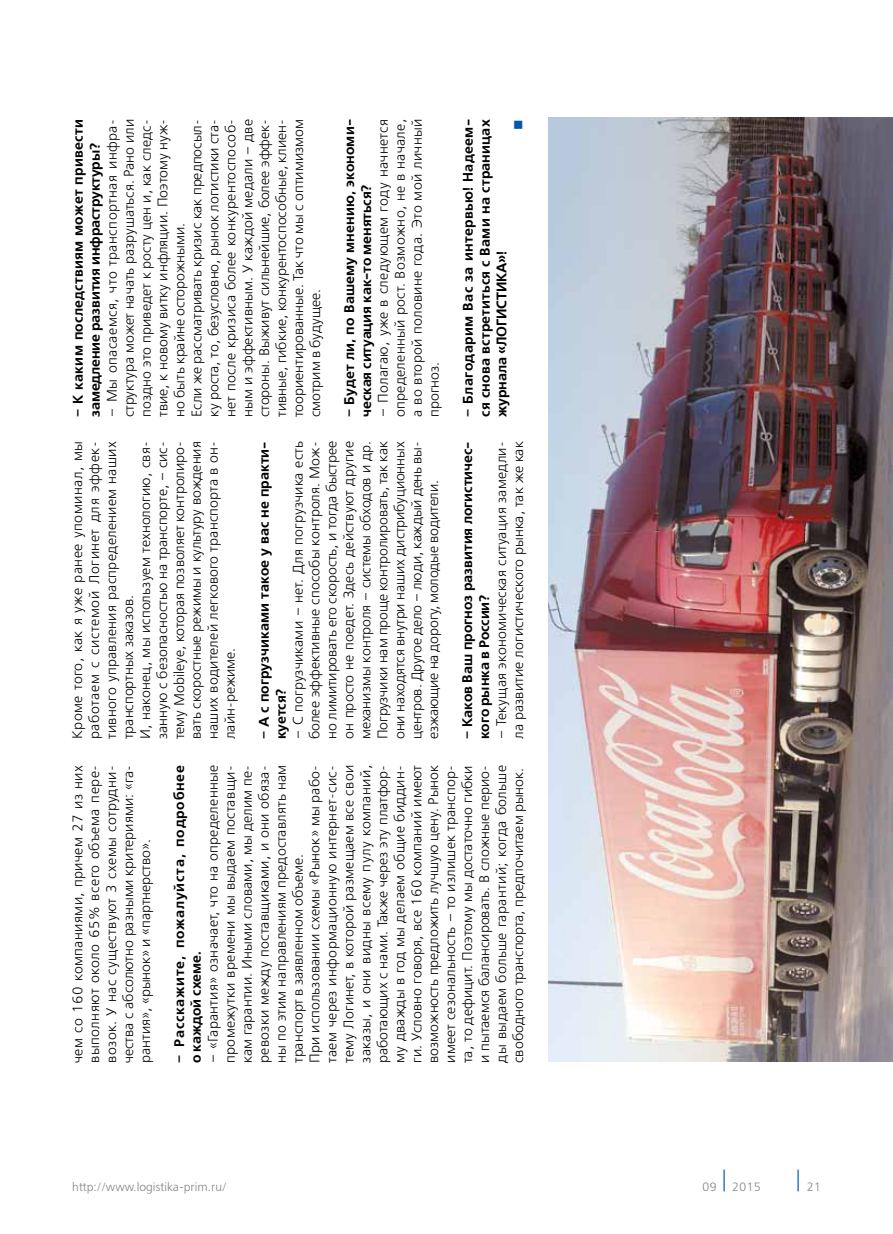
<style>
.page{position:relative;width:893px;height:1234px;background:#fff}
.page>*{position:absolute;margin:0;border:0;box-sizing:border-box;transform-origin:0 0}
.t1{font:13.95px/17px "Free Set Light C";letter-spacing:.005em;color:#000}
.t2{font:700 13.95px/17px "Free Set C";letter-spacing:.005em;color:#000}
.t3{font:700 13.95px/17px "Free Set C";letter-spacing:.055em;color:#000}
.t4{font:13.95px "Wingdings";color:#0058a9}
.t5{font:300 12px "Free Set";color:#808285}
</style>
<div class="page">
<img style="left:548px;top:118px;width:345px;height:943px">
<p class="t2" style="left:70px;top:417px;width:299px;rotate:-90deg">– К каким последствиям может привести замедление развития инфраструктуры?</p>
<p class="t1" style="left:104px;top:417px;width:299px;rotate:-90deg">– Мы опасаемся, что транспортная инфра&shy;структура может начать разрушаться. Рано или поздно это приведет к росту цен и, как следс&shy;твие, к новому витку инфляции. Поэтому нуж&shy;но быть крайне осторожными.<br>Если же рассматривать кризис как предпосыл&shy;ку роста, то, безусловно, рынок логистики ста&shy;нет после кризиса более конкурентоспособ&shy;ным и эффективным. У каждой медали – две стороны. Выживут сильнейшие, более эффек&shy;тивные, гибкие, конкурентоспособные, клиен&shy;тоориентированные. Так что мы с оптимизмом смотрим в будущее.</p>
<p class="t2" style="left:341px;top:417px;width:299px;rotate:-90deg">– Будет ли, по Вашему мнению, экономи&shy;ческая ситуация как-то меняться?</p>
<p class="t1" style="left:375px;top:417px;width:299px;text-align:justify;rotate:-90deg">– Полагаю, уже в следующем году начнется определенный рост. Возможно, не в начале, а во второй половине года. Это мой личный прогноз.</p>
<p class="t2" style="left:460px;top:417px;width:299px;rotate:-90deg">– Благодарим Вас за интервью! Надеем-</p>
<p class="t2" style="left:477px;top:417px;width:299px;rotate:-90deg">ся снова встретиться с Вами на страницах</p>
<p class="t4" style="left:511px;top:129px;width:12px;rotate:-90deg">■</p>
<p class="t2" style="left:494px;top:417px;width:168px;rotate:-90deg">журнала «ЛОГИСТИКА»!</p>
<p class="t1" style="left:70px;top:739px;width:299px;rotate:-90deg">Кроме того, как я уже ранее упоминал, мы работаем с системой Логинет для эффек&shy;тивного управления распределением наших транспортных заказов.<br>И, наконец, мы используем технологию, свя&shy;занную с безопасностью на транспорте, – сис&shy;тему Mobileye, которая позволяет контролиро&shy;вать скоростные режимы и культуру вождения наших водителей легкового транспорта в он&shy;лайн-режиме.</p>
<p class="t2" style="left:256px;top:739px;width:299px;rotate:-90deg">– А с погрузчиками такое у вас не практи&shy;куется?</p>
<p class="t1" style="left:290px;top:739px;width:299px;text-align:justify;rotate:-90deg">– С погрузчиками – нет. Для погрузчика есть более эффективные способы контроля. Мож&shy;но лимитировать его скорость, и тогда быстрее он просто не поедет. Здесь действуют другие механизмы контроля – системы обходов и др.<br>Погрузчики нам проще контролировать, так как они находятся внутри наших дистрибуционных центров. Другое дело – люди, каждый день вы&shy;езжающие на дорогу, молодые водители.</p>
<p class="t2" style="left:459px;top:739px;width:299px;rotate:-90deg">– Каков Ваш прогноз развития логистичес&shy;кого рынка в России?</p>
<p class="t1" style="left:493px;top:739px;width:299px;rotate:-90deg">– Текущая экономическая ситуация замедли&shy;ла развитие логистического рынка, так же как</p>
<p class="t1" style="left:70px;top:1062px;width:299px;text-align:justify;rotate:-90deg">чем со 160 компаниями, причем 27 из них выполняют около 65% всего объема пере&shy;возок. У нас существуют 3 схемы сотрудни&shy;чества с абсолютно разными критериями: «га&shy;рантия», «рынок» и «партнерство».</p>
<p class="t3" style="left:171px;top:1062px;width:299px;rotate:-90deg">– Расскажите, пожалуйста, подробнее о каждой схеме.</p>
<p class="t1" style="left:205px;top:1062px;width:299px;rotate:-90deg">– «Гарантия» означает, что на определенные промежутки времени мы выдаем поставщи&shy;кам гарантии. Иными словами, мы делим пе&shy;ревозки между поставщиками, и они обяза&shy;ны по этим направлениям предоставлять нам транспорт в заявленном объеме.<br>При использовании схемы «Рынок» мы рабо&shy;таем через информационную интернет-сис&shy;тему Логинет, в которой размещаем все свои заказы, и они видны всему пулу компаний, работающих с нами. Также через эту платфор&shy;му дважды в год мы делаем общие биддин&shy;ги. Условно говоря, все 160 компаний имеют возможность предложить лучшую цену. Рынок имеет сезональность – то излишек транспор&shy;та, то дефицит. Поэтому мы достаточно гибки и пытаемся балансировать. В сложные перио&shy;ды выдаем больше гарантий; когда больше свободного транспорта, предпочитаем рынок.</p>
<p class="t5" style="left:72px;top:1179px;width:156px">http://www.logistika-prim.ru/</p>
<p class="t5" style="left:702px;top:1179px;width:61px">09 <sup>│</sup> 2015</p>
<p class="t5" style="left:794px;top:1179px;width:29px"><sup>│</sup> 21</p>
</div>
